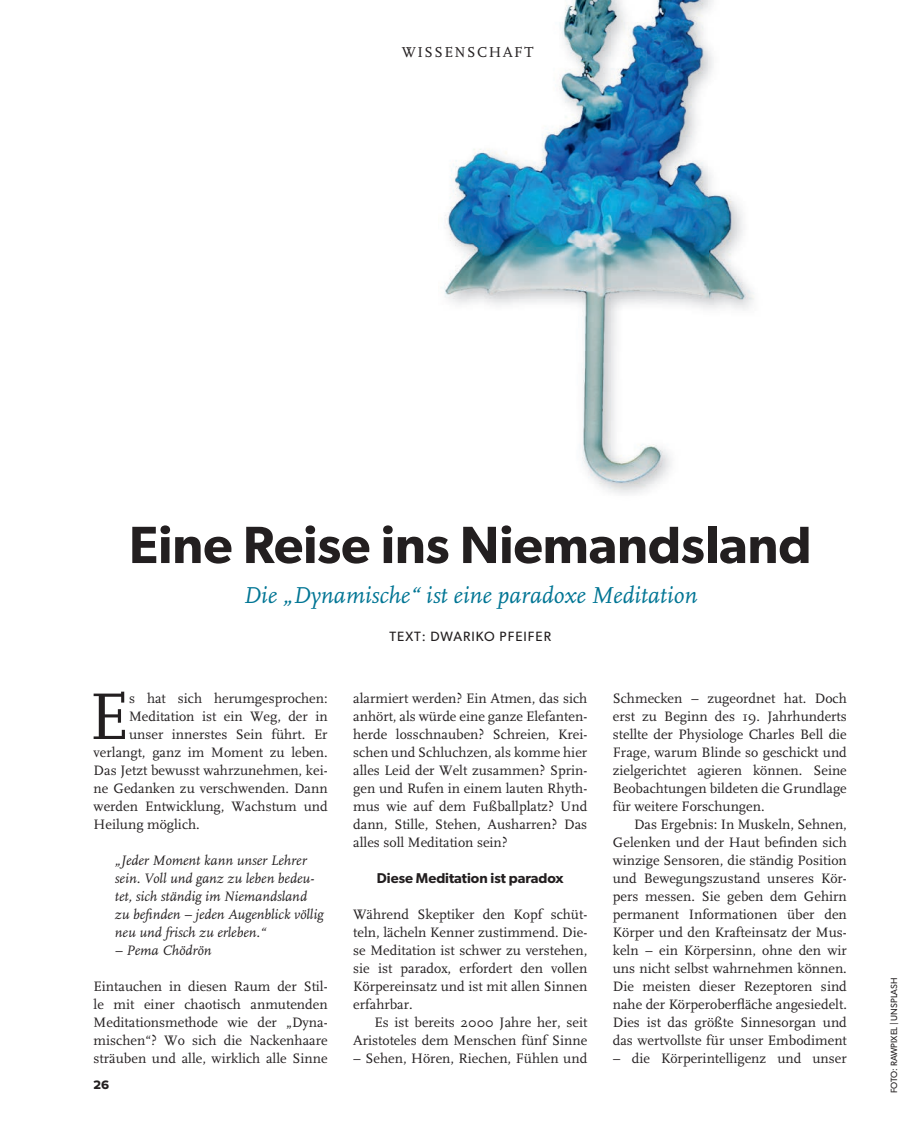
<style>
.page{position:relative;width:915px;height:1127px;background:#fff}
.page>*{position:absolute;margin:0;border:0;box-sizing:border-box;transform-origin:0 0}
.t1{font:68.85px "FF Scala";color:#231f20}
.t2{font:600 52.5px "Gibson";color:#231f20}
.t3{font:italic 24px "FF Scala";color:#007594}
.t4{font:15px "FF Scala";letter-spacing:.1em;color:#231f20}
.t5{font:14.25px/18px "FF Scala";color:#231f20;text-align:justify}
.t6{font:italic 14.25px/18px "FF Scala";color:#231f20}
.t7{font:600 14.25px "Gibson";color:#231f20}
.t8{font:13.5px "Gibson";letter-spacing:.075em;color:#231f20}
.t9{font:800 12px "Magallanes";color:#231f20}
.t10{font:9px "Gibson";color:#231f20}
</style>
<div class="page">
<img style="left:444px;top:0;width:310px;height:494px">
<p class="t4" style="left:401px;top:44px;width:133px">WISSENSCHAFT</p>
<h2 class="t2" style="left:129px;top:513px;width:683px">Eine Reise ins Niemandsland</h2>
<h3 class="t3" style="left:243px;top:582px;width:455px">Die „Dynamische“ ist eine paradoxe Meditation</h3>
<p class="t8" style="left:389px;top:628px;width:163px">TEXT: DWARIKO PFEIFER</p>
<h1 class="t1" style="left:89px;top:679px;width:41px">E</h1>
<p class="t5" style="left:129px;top:689px;width:200px">s hat sich herumgesprochen:</p>
<p class="t5" style="left:129px;top:707px;width:200px">Meditation ist ein Weg, der in</p>
<p class="t5" style="left:129px;top:725px;width:200px">unser innerstes Sein führt. Er</p>
<p class="t5" style="left:94px;top:743px;width:235px">verlangt, ganz im Moment zu leben.</p>
<p class="t5" style="left:94px;top:761px;width:235px">Das Jetzt bewusst wahrzunehmen, kei-</p>
<p class="t5" style="left:94px;top:779px;width:235px">ne Gedanken zu verschwenden. Dann</p>
<p class="t5" style="left:94px;top:797px;width:235px">werden Entwicklung, Wachstum und</p>
<p class="t5" style="left:94px;top:815px;width:108px">Heilung möglich.</p>
<p class="t6" style="left:115px;top:852px;width:210px">„Jeder Moment kann unser Lehrer sein. Voll und ganz zu leben bedeu&shy;tet, sich ständig im Niemandsland zu befinden – jeden Augenblick völlig neu und frisch zu erleben.“</p>
<p class="t6" style="left:115px;top:942px;width:98px">– Pema Chödrön</p>
<p class="t5" style="left:94px;top:977px;width:235px">Eintauchen in diesen Raum der Stil&shy;le mit einer chaotisch anmutenden Meditationsmethode wie der „Dyna&shy;mischen“? Wo sich die Nackenhaare sträuben und alle, wirklich alle Sinne</p>
<p class="t9" style="left:94px;top:1077px;width:17px">26</p>
<p class="t5" style="left:353px;top:689px;width:235px">alarmiert werden? Ein Atmen, das sich anhört, als würde eine ganze Elefanten&shy;herde losschnauben? Schreien, Krei&shy;schen und Schluchzen, als komme hier alles Leid der Welt zusammen? Sprin&shy;gen und Rufen in einem lauten Rhyth&shy;mus wie auf dem Fußballplatz? Und dann, Stille, Stehen, Ausharren? Das alles soll Meditation sein?</p>
<p class="t7" style="left:377px;top:869px;width:188px">Diese Meditation ist paradox</p>
<p class="t5" style="left:353px;top:905px;width:235px">Während Skeptiker den Kopf schüt&shy;teln, lächeln Kenner zustimmend. Die&shy;se Meditation ist schwer zu verstehen, sie ist paradox, erfordert den vollen Körpereinsatz und ist mit allen Sinnen erfahrbar.</p>
<p class="t5" style="left:353px;top:1013px;width:235px;text-align:right">Es ist bereits 2000 Jahre her, seit<br>Aristoteles dem Menschen fünf Sinne</p>
<p class="t5" style="left:353px;top:1049px;width:235px">– Sehen, Hören, Riechen, Fühlen und</p>
<p class="t5" style="left:612px;top:689px;width:235px">Schmecken – zugeordnet hat. Doch erst zu Beginn des 19. Jahrhunderts stellte der Physiologe Charles Bell die Frage, warum Blinde so geschickt und zielgerichtet agieren können. Seine Beobachtungen bildeten die Grundlage für weitere Forschungen.</p>
<p class="t5" style="left:612px;top:815px;width:235px;text-indent:21px">Das Ergebnis: In Muskeln, Sehnen, Gelenken und der Haut befinden sich winzige Sensoren, die ständig Position und Bewegungszustand unseres Kör&shy;pers messen. Sie geben dem Gehirn permanent Informationen über den Körper und den Krafteinsatz der Mus&shy;keln – ein Körpersinn, ohne den wir uns nicht selbst wahrnehmen können.<br>Die meisten dieser Rezeptoren sind nahe der Körperoberfläche angesiedelt.<br>Dies ist das größte Sinnesorgan und das wertvollste für unser Embodiment</p>
<p class="t5" style="left:612px;top:1049px;width:235px">– die Körperintelligenz und unser</p>
<p class="t10" style="left:888px;top:1093px;width:117px;rotate:-90deg">FOTO: RAWPIXEL | UNSPLASH</p>
</div>
